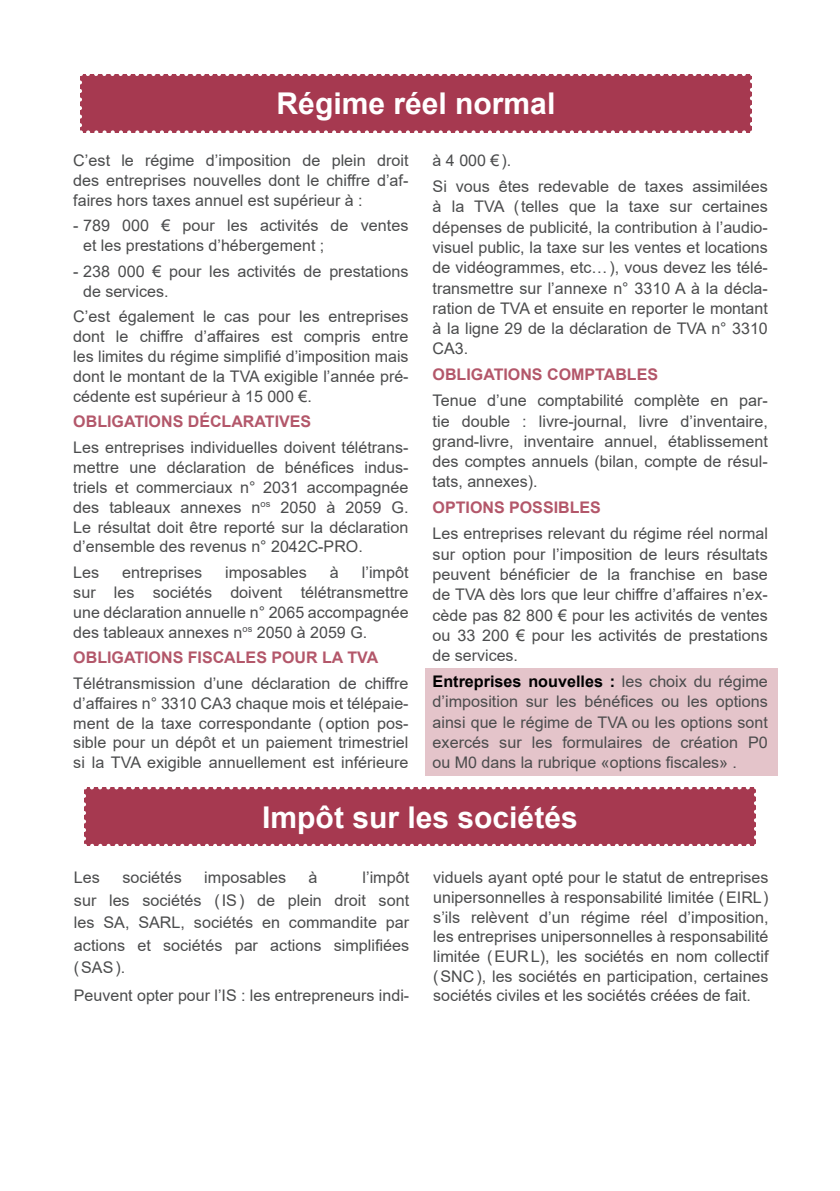
<style>
.page{position:relative;width:840px;height:1191px;background:#fff}
.page>*{position:absolute;margin:0;border:0;box-sizing:border-box;transform-origin:0 0}
.t1{font:700 30px "Arial";color:#fff}
.t2{font:16px/20.2px "Arial";color:#4b4c4d;text-align:justify}
.t3{font:700 16px "Arial";color:#b3576a}
.s1{font-weight:700;color:#000}
</style>
<div class="page">
<div style="left:425px;top:667px;width:352px;height:108px;background:#e4c4ca"></div>
<div style="left:80px;top:74px;width:671px;height:58px;background:#a63950"></div>
<svg style="left:80px;top:82px;width:2px;height:50px"></svg>
<svg style="left:88px;top:130px;width:664px;height:3px"></svg>
<svg style="left:750px;top:74px;width:2px;height:50px"></svg>
<svg style="left:80px;top:74px;width:663px;height:2px"></svg>
<div style="left:84px;top:787px;width:671px;height:59px;background:#a63950"></div>
<svg style="left:84px;top:795px;width:2px;height:51px"></svg>
<svg style="left:92px;top:844px;width:663px;height:2px"></svg>
<svg style="left:754px;top:787px;width:2px;height:50px"></svg>
<svg style="left:84px;top:787px;width:663px;height:2px"></svg>
<p class="t1" style="left:276px;top:82px;width:280px">Régime réel normal</p>
<p class="t2" style="left:73px;top:150px;width:336px">C’est le régime d’imposition de plein droit des entreprises nouvelles dont le chiffre d’af&shy;faires hors taxes annuel est supérieur à :</p>
<p class="t2" style="left:83px;top:216px;width:327px;text-indent:-10px">- 789 000 € pour les activités de ventes et les prestations d’hébergement ;</p>
<p class="t2" style="left:83px;top:261px;width:327px;text-indent:-10px">- 238 000 € pour les activités de prestations de services.</p>
<p class="t2" style="left:73px;top:307px;width:336px">C’est également le cas pour les entreprises dont le chiffre d’affaires est compris entre les limites du régime simplifié d’imposition mais dont le montant de la TVA exigible l’année pré&shy;cédente est supérieur à 15 000 €.</p>
<p class="t3" style="left:73px;top:410px;width:239px">OBLIGATIONS DÉCLARATIVES</p>
<p class="t2" style="left:73px;top:437px;width:336px">Les entreprises individuelles doivent télétrans&shy;mettre une déclaration de bénéfices indus&shy;triels et commerciaux n° 2031 accompagnée des tableaux annexes n<sup>os</sup> 2050 à 2059 G.<br>Le résultat doit être reporté sur la déclaration d’ensemble des revenus n° 2042C-PRO.</p>
<p class="t2" style="left:73px;top:562px;width:28px">Les</p>
<p class="t2" style="left:122px;top:562px;width:81px">entreprises</p>
<p class="t2" style="left:225px;top:562px;width:83px">imposables</p>
<p class="t2" style="left:330px;top:562px;width:10px">à</p>
<p class="t2" style="left:73px;top:562px;width:336px;text-indent:288px">l’impôt sur les sociétés doivent télétransmettre une déclaration annuelle n° 2065 accompagnée des tableaux annexes n<sup>os</sup> 2050 à 2059 G.</p>
<p class="t3" style="left:73px;top:646px;width:306px">OBLIGATIONS FISCALES POUR LA TVA</p>
<p class="t2" style="left:73px;top:673px;width:336px">Télétransmission d’une déclaration de chiffre d’affaires n° 3310 CA3 chaque mois et télépaie&shy;ment de la taxe correspondante (option pos&shy;sible pour un dépôt et un paiement trimestriel si la TVA exigible annuellement est inférieure</p>
<p class="t2" style="left:432px;top:150px;width:80px">à 4 000 €).</p>
<p class="t2" style="left:432px;top:176px;width:336px">Si vous êtes redevable de taxes assimilées à la TVA (telles que la taxe sur certaines dépenses de publicité, la contribution à l’audio&shy;visuel public, la taxe sur les ventes et locations de vidéogrammes, etc…), vous devez les télé&shy;transmettre sur l’annexe n° 3310 A à la décla&shy;ration de TVA et ensuite en reporter le montant à la ligne 29 de la déclaration de TVA n° 3310<br>CA3.</p>
<p class="t3" style="left:432px;top:363px;width:227px">OBLIGATIONS COMPTABLES</p>
<p class="t2" style="left:432px;top:390px;width:336px">Tenue d’une comptabilité complète en par&shy;tie double : livre-journal, livre d’inventaire, grand-livre, inventaire annuel, établissement des comptes annuels (bilan, compte de résul&shy;tats, annexes).</p>
<p class="t3" style="left:432px;top:496px;width:170px">OPTIONS POSSIBLES</p>
<p class="t2" style="left:432px;top:523px;width:336px">Les entreprises relevant du régime réel normal sur option pour l’imposition de leurs résultats peuvent bénéficier de la franchise en base de TVA dès lors que leur chiffre d’affaires n’ex&shy;cède pas 82 800 € pour les activités de ventes ou 33 200 € pour les activités de prestations de services.</p>
<p class="t2" style="left:432px;top:671px;width:336px"><span class="s1">Entreprises nouvelles :</span> les choix du régime d’imposition sur les bénéfices ou les options ainsi que le régime de TVA ou les options sont exercés sur les formulaires de création P0 ou M0 dans la rubrique «options fiscales» .</p>
<p class="t1" style="left:262px;top:796px;width:317px">Impôt sur les sociétés</p>
<p class="t2" style="left:74px;top:866px;width:336px;line-height:22.4px;text-indent:288px">l’impôt sur les sociétés (IS) de plein droit sont les SA, SARL, sociétés en commandite par actions et sociétés par actions simplifiées (SAS).</p>
<p class="t2" style="left:74px;top:985px;width:336px">Peuvent opter pour l’IS : les entrepreneurs indi-</p>
<p class="t2" style="left:74px;top:867px;width:28px">Les</p>
<p class="t2" style="left:122px;top:867px;width:61px">sociétés</p>
<p class="t2" style="left:204px;top:867px;width:83px">imposables</p>
<p class="t2" style="left:308px;top:867px;width:10px">à</p>
<p class="t2" style="left:433px;top:867px;width:336px;line-height:19.6px">viduels ayant opté pour le statut de entreprises unipersonnelles à responsabilité limitée (EIRL) s’ils relèvent d’un régime réel d’imposition, les entreprises unipersonnelles à responsabilité limitée (EURL), les sociétés en nom collectif (SNC), les sociétés en participation, certaines sociétés civiles et les sociétés créées de fait.</p>
</div>
